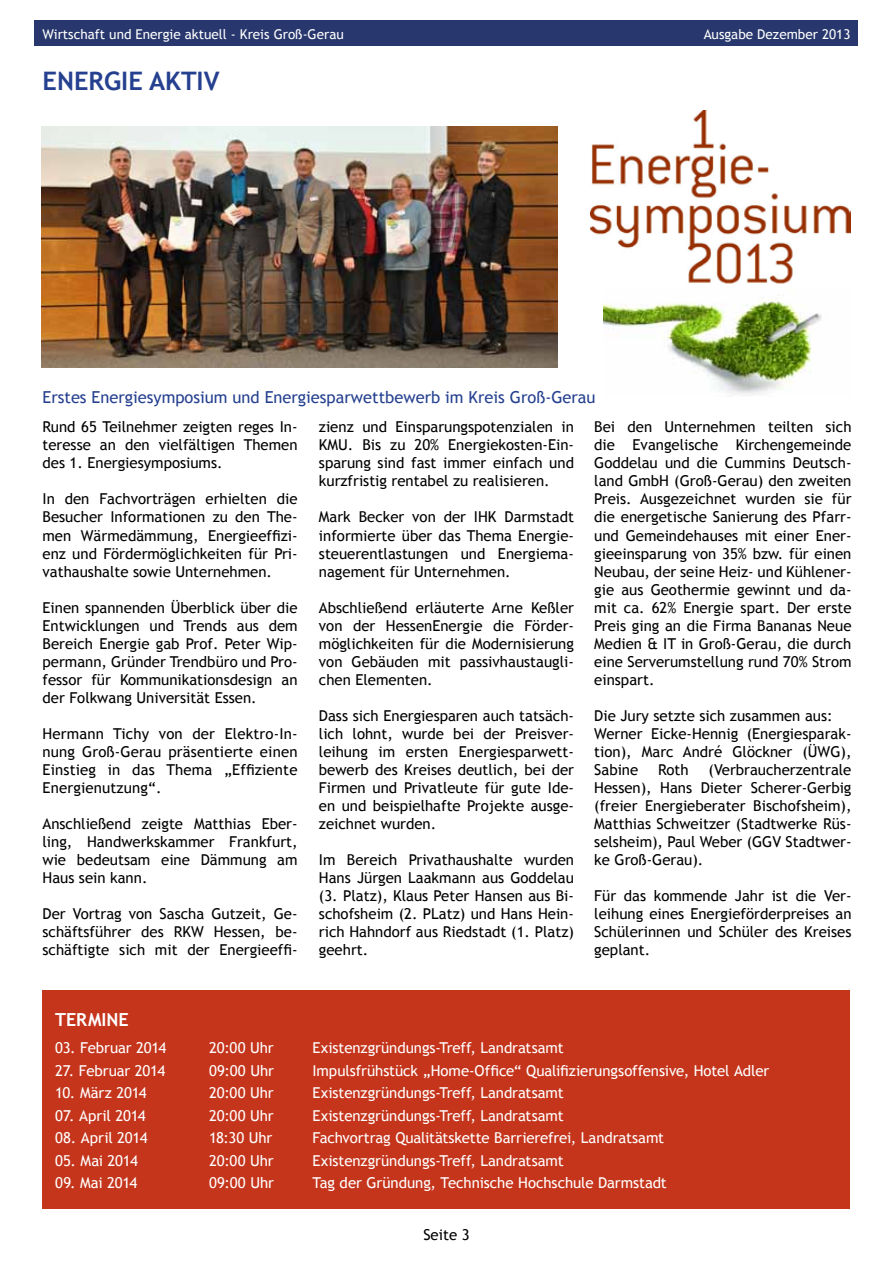
<style>
.page{position:relative;width:893px;height:1263px;background:#fff}
.page>*{position:absolute;margin:0;border:0;box-sizing:border-box;transform-origin:0 0}
.t1{font:700 25.5px "Trebuchet MS";color:#25408f}
.t2{font:700 18px "Trebuchet MS";color:#fff}
.t3{font:16.5px "Trebuchet MS";color:#25408f}
.t4{font:15px/18px "Trebuchet MS";color:#000;text-align:justify}
.t5{font:15px "Trebuchet MS";letter-spacing:-.005em;color:#fff}
.t6{font:13.5px "Trebuchet MS";color:#fff}
</style>
<div class="page">
<div style="left:35px;top:20px;width:823px;height:26px;background:#28376d"></div>
<div style="left:43px;top:990px;width:807px;height:218px;background:#c5351c"></div>
<img style="left:42px;top:126px;width:515px;height:242px">
<img style="left:590px;top:111px;width:260px;height:173px">
<img style="left:604px;top:295px;width:218px;height:100px">
<p class="t6" style="left:43px;top:26px;width:303px">Wirtschaft und Energie aktuell - Kreis Groß-Gerau</p>
<p class="t6" style="left:704px;top:26px;width:148px">Ausgabe Dezember 2013</p>
<h1 class="t1" style="left:43px;top:65px;width:179px">EN ERGIE AKTIV</h1>
<p class="t3" style="left:43px;top:388px;width:555px">Erstes Energiesymposium und Energiesparwettbewerb im Kreis Groß-Gerau</p>
<p class="t4" style="left:319px;top:418px;width:257px">zienz und Einsparungspotenzialen in KMU. Bis zu 20% Energiekosten-Ein&shy;sparung sind fast immer einfach und kurzfristig rentabel zu realisieren.</p>
<p class="t4" style="left:319px;top:508px;width:257px">Mark Becker von der IHK Darmstadt informierte über das Thema Energie&shy;steuerentlastungen und Energiema&shy;nagement für Unternehmen.</p>
<p class="t4" style="left:319px;top:598px;width:257px">Abschließend erläuterte Arne Keßler von der HessenEnergie die Förder&shy;möglichkeiten für die Modernisierung von Gebäuden mit passivhaustaugli&shy;chen Elementen.</p>
<p class="t4" style="left:319px;top:706px;width:257px">Dass sich Energiesparen auch tatsäch&shy;lich lohnt, wurde bei der Preisver&shy;leihung im ersten Energiesparwett&shy;bewerb des Kreises deutlich, bei der Firmen und Privatleute für gute Ide&shy;en und beispielhafte Projekte ausge&shy;zeichnet wurden.</p>
<p class="t4" style="left:319px;top:850px;width:257px">Im Bereich Privathaushalte wurden Hans Jürgen Laakmann aus Goddelau (3. Platz), Klaus Peter Hansen aus Bi&shy;schofsheim (2. PLatz) und Hans Hein&shy;rich Hahndorf aus Riedstadt (1. Platz) geehrt.</p>
<p class="t4" style="left:43px;top:418px;width:257px">Rund 65 Teilnehmer zeigten reges In&shy;teresse an den vielfältigen Themen des 1. Energiesymposiums.</p>
<p class="t4" style="left:43px;top:490px;width:257px">In den Fachvorträgen erhielten die Besucher Informationen zu den The&shy;men Wärmedämmung, Energieeffizi&shy;enz und Fördermöglichkeiten für Pri&shy;vathaushalte sowie Unternehmen.</p>
<p class="t4" style="left:43px;top:598px;width:257px">Einen spannenden Überblick über die Entwicklungen und Trends aus dem Bereich Energie gab Prof. Peter Wip&shy;permann, Gründer Trendbüro und Pro&shy;fessor für Kommunikationsdesign an der Folkwang Universität Essen.</p>
<p class="t4" style="left:43px;top:724px;width:257px">Hermann Tichy von der Elektro-In&shy;nung Groß-Gerau präsentierte einen Einstieg in das Thema „Effiziente Energienutzung“.</p>
<p class="t4" style="left:43px;top:814px;width:257px">Anschließend zeigte Matthias Eber&shy;ling, Handwerkskammer Frankfurt, wie bedeutsam eine Dämmung am Haus sein kann.</p>
<p class="t4" style="left:43px;top:904px;width:257px">Der Vortrag von Sascha Gutzeit, Ge&shy;schäftsführer des RKW Hessen, be&shy;schäftigte sich mit der Energieeffi-</p>
<p class="t4" style="left:594px;top:418px;width:259px">Bei den Unternehmen teilten sich die Evangelische Kirchengemeinde Goddelau und die Cummins Deutsch&shy;land GmbH (Groß-Gerau) den zweiten Preis. Ausgezeichnet wurden sie für die energetische Sanierung des Pfarr&shy;und Gemeindehauses mit einer Ener&shy;gieeinsparung von 35% bzw. für einen Neubau, der seine Heiz- und Kühlener&shy;gie aus Geothermie gewinnt und da&shy;mit ca. 62% Energie spart. Der erste Preis ging an die Firma Bananas Neue Medien &amp; IT in Groß-Gerau, die durch eine Serverumstellung rund 70% Strom einspart.</p>
<p class="t4" style="left:594px;top:706px;width:259px;text-align:left">Die Jury setzte sich zusammen aus:<br>Werner Eicke-Hennig (Energiesparak&shy;tion), Marc André Glöckner (ÜWG),<br>Sabine</p>
<p class="t4" style="left:594px;top:760px;width:259px;text-indent:114px">(Verbraucherzentrale Hessen), Hans Dieter Scherer-Gerbig (freier Energieberater Bischofsheim), Matthias Schweitzer (Stadtwerke Rüs&shy;selsheim), Paul Weber (GGV Stadtwer&shy;ke Groß-Gerau).</p>
<p class="t4" style="left:594px;top:886px;width:259px">Für das kommende Jahr ist die Ver&shy;leihung eines Energieförderpreises an Schülerinnen und Schüler des Kreises geplant.</p>
<p class="t4" style="left:658px;top:760px;width:32px">Roth</p>
<p class="t2" style="left:55px;top:1008px;width:73px">TERMINE</p>
<p class="t5" style="left:55px;top:1039px;width:113px">03. Februar 2014</p>
<p class="t5" style="left:209px;top:1039px;width:66px">20:00 Uhr</p>
<p class="t5" style="left:313px;top:1039px;width:253px">Existenzgründungs-Treff, Landratsamt</p>
<p class="t5" style="left:55px;top:1061px;width:111px">27. Februar 2014</p>
<p class="t5" style="left:209px;top:1061px;width:66px">09:00 Uhr</p>
<p class="t5" style="left:313px;top:1061px;width:458px">Impulsfrühstück „Home-Office“ Qualifizierungsoffensive, Hotel Adler</p>
<p class="t5" style="left:55px;top:1084px;width:93px">10. März 2014</p>
<p class="t5" style="left:209px;top:1084px;width:66px">20:00 Uhr</p>
<p class="t5" style="left:313px;top:1084px;width:253px">Existenzgründungs-Treff, Landratsamt</p>
<p class="t5" style="left:55px;top:1106px;width:92px">07. April 2014</p>
<p class="t5" style="left:209px;top:1106px;width:66px">20:00 Uhr</p>
<p class="t5" style="left:313px;top:1106px;width:253px">Existenzgründungs-Treff, Landratsamt</p>
<p class="t5" style="left:55px;top:1129px;width:94px">08. April 2014</p>
<p class="t5" style="left:209px;top:1129px;width:65px">18:30 Uhr</p>
<p class="t5" style="left:313px;top:1129px;width:353px">Fachvortrag Qualitätskette Barrierefrei, Landratsamt</p>
<p class="t5" style="left:55px;top:1151px;width:84px">05. Mai 2014</p>
<p class="t5" style="left:209px;top:1151px;width:66px">20:00 Uhr</p>
<p class="t5" style="left:313px;top:1151px;width:253px">Existenzgründungs-Treff, Landratsamt</p>
<p class="t5" style="left:55px;top:1174px;width:84px">09. Mai 2014</p>
<p class="t5" style="left:209px;top:1174px;width:66px">09:00 Uhr</p>
<p class="t5" style="left:313px;top:1174px;width:356px">Tag der Gründung, Technische Hochschule Darmstadt</p>
<p class="t4" style="left:423px;top:1226px;width:48px">Seite 3</p>
</div>
